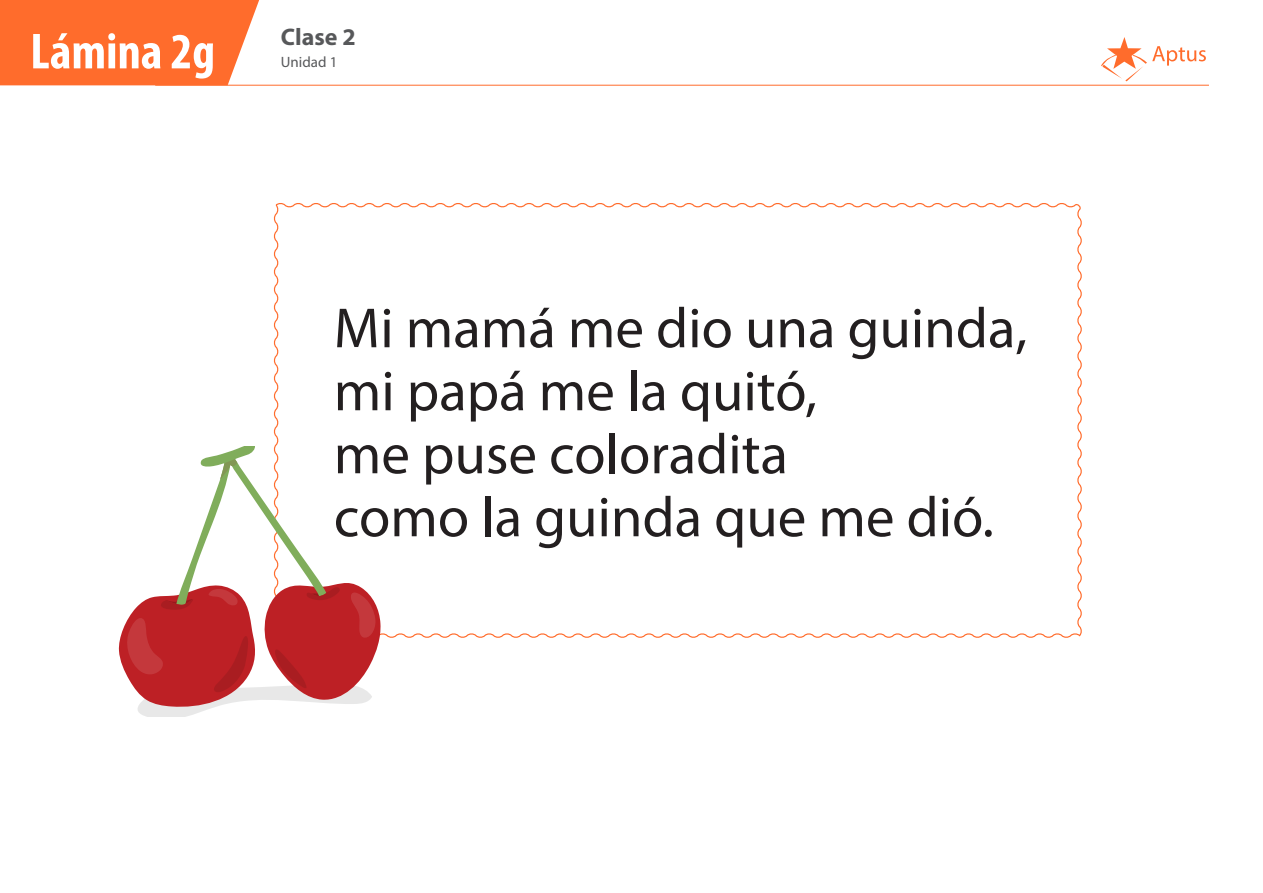
<style>
.page{position:relative;width:1263px;height:893px;background:#fff}
.page>*{position:absolute;margin:0;border:0;box-sizing:border-box;transform-origin:0 0}
.t1{font:57px/63px "Myriad Pro";color:#231f20}
.t2{font:700 condensed 51px "Myriad Pro";color:#fff}
.t3{font:700 24px "Myriad Pro";color:#57585a}
.t4{font:15px "Myriad Pro";color:#57585a}
</style>
<div class="page">
<hr style="left:155px;top:85px;width:1054px;height:1px;background:#ff6c2c">
<svg style="left:1101px;top:37px;width:105px;height:44px"></svg>
<div style="left:0;top:0;width:259px;height:85px;background:#ff6c2c"></div>
<svg style="left:273px;top:203px;width:809px;height:435px"></svg>
<svg style="left:118px;top:446px;width:263px;height:270px"></svg>
<p class="t2" style="left:30px;top:20px;width:186px">Lámina 2g</p>
<p class="t3" style="left:281px;top:22px;width:76px">Clase 2</p>
<p class="t4" style="left:281px;top:53px;width:58px">Unidad 1</p>
<p class="t1" style="left:334px;top:296px;width:695px">Mi mamá me dio una guinda, mi papá me la quitó,<br>me puse coloradita<br>como la guinda que me dió.</p>
</div>
